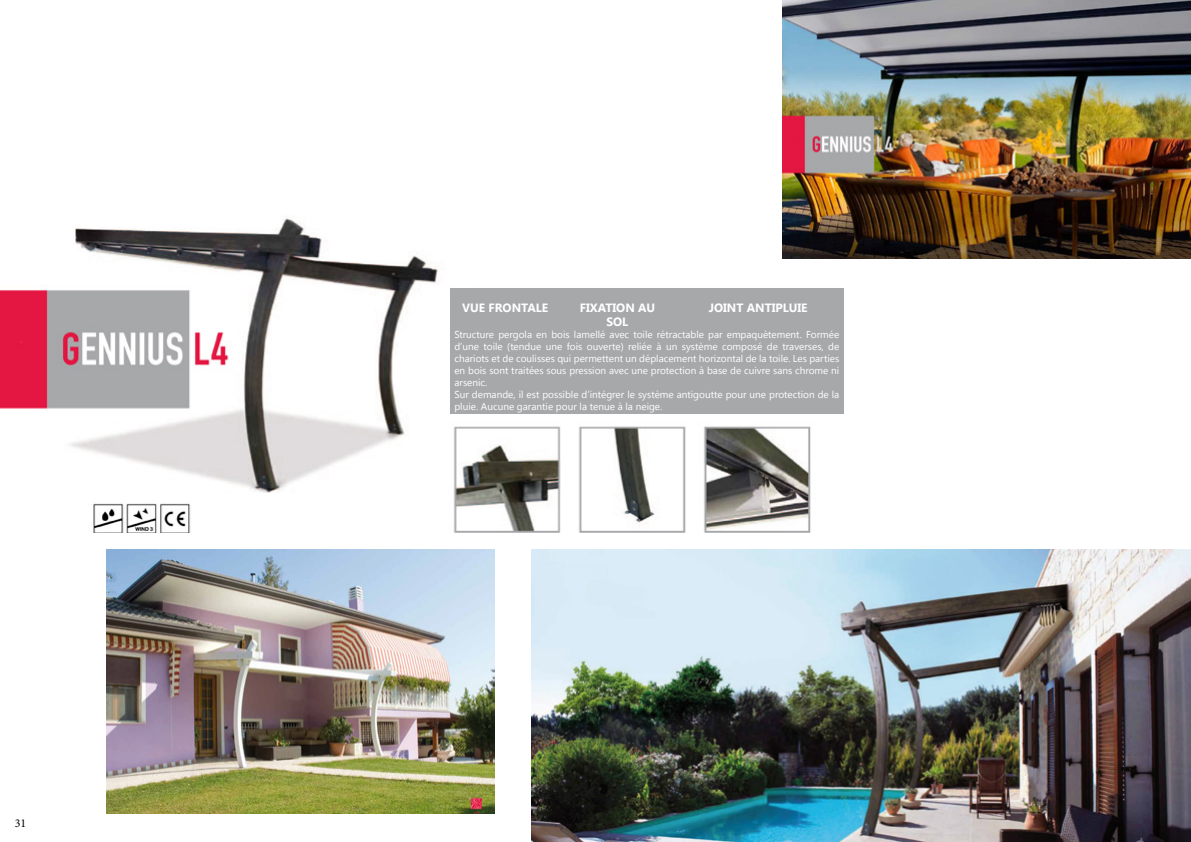
<style>
.page{position:relative;width:1191px;height:842px;background:#fff}
.page>*{position:absolute;margin:0;border:0;box-sizing:border-box;transform-origin:0 0}
.t1{font:700 12px/14.4px "Segoe UI";color:#fff;text-align:center}
.t2{font:12px "Minion Pro";color:#000}
.t3{font:10px/12px "Segoe UI";color:#fff}
</style>
<div class="page">
<img style="left:0;top:218px;width:811px;height:314px">
<div style="left:450px;top:288px;width:393px;height:126px;background:#a7a8aa"></div>
<img style="left:531px;top:550px;width:660px;height:292px">
<img style="left:782px;top:0;width:409px;height:259px">
<img style="left:106px;top:550px;width:389px;height:263px">
<p class="t2" style="left:15px;top:816px;width:13px">31</p>
<p class="t1" style="left:462px;top:300px;width:88px">VUE FRONTALE</p>
<p class="t1" style="left:580px;top:300px;width:77px">FIXATION AU<br>SOL</p>
<p class="t1" style="left:708px;top:300px;width:100px">JOINT ANTIPLUIE</p>
<p class="t3" style="left:454px;top:328px;width:386px">Structure pergola en bois lamellé avec toile rétractable par empaquètement. Formée d’une toile (tendue une fois ouverte) reliée à un système composé de traverses, de chariots et de coulisses qui permettent un déplacement horizontal de la toile. Les parties en bois sont traitées sous pression avec une protection à base de cuivre sans chrome ni arsenic.<br>Sur demande, il est possible d’intégrer le système antigoutte pour une protection de la pluie. Aucune garantie pour la tenue à la neige.</p>
</div>
